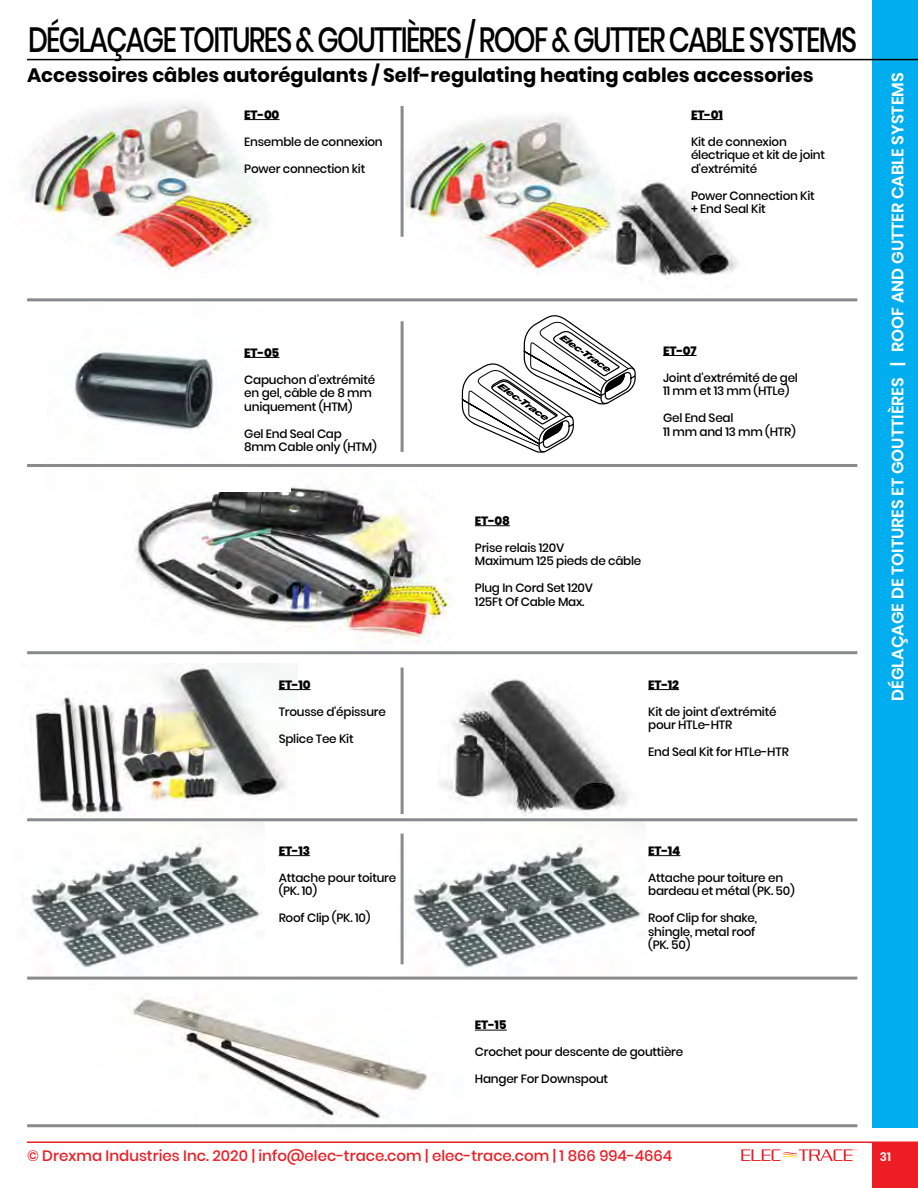
<style>
.page{position:relative;width:918px;height:1188px;background:#fff}
.page>*{position:absolute;margin:0;border:0;box-sizing:border-box;transform-origin:0 0}
.t1{font:500 34.95px "Poppins";letter-spacing:-.06em;color:#000;scale:.79 1}
.t2{font:700 19.5px "Poppins";color:#000}
.t3{font:600 16.5px "Poppins";color:#fff}
.t4{font:500 15px "Poppins";color:#ed1d24}
.t5{font:500 12px/13.5px "Poppins";letter-spacing:-.02em;color:#000}
.t6{font:800 12px "Poppins";letter-spacing:-.02em;color:#000}
.t7{font:600 12px "Poppins";color:#fff}
</style>
<div class="page">
<div style="left:872px;top:0;width:46px;height:1127px;background:#00aeef"></div>
<hr style="left:27px;top:59px;width:891px;height:1px;background:#000">
<div style="left:872px;top:1143px;width:46px;height:45px;background:#ed1d24"></div>
<hr style="left:27px;top:1142px;width:891px;height:1px;background:#ed1d24">
<svg style="left:741px;top:1149px;width:117px;height:12px"></svg>
<img style="left:135px;top:485px;width:317px;height:159px">
<img style="left:405px;top:116px;width:185px;height:153px">
<img style="left:533px;top:153px;width:236px;height:149px">
<img style="left:23px;top:103px;width:257px;height:167px">
<img style="left:27px;top:664px;width:271px;height:158px">
<img style="left:85px;top:997px;width:390px;height:131px">
<img style="left:46px;top:301px;width:244px;height:190px">
<img style="left:438px;top:679px;width:236px;height:143px">
<hr style="left:27px;top:298px;width:830px;height:3px;background:#898a8d">
<hr style="left:27px;top:464px;width:830px;height:3px;background:#898a8d">
<hr style="left:27px;top:651px;width:830px;height:3px;background:#898a8d">
<hr style="left:27px;top:818px;width:830px;height:3px;background:#898a8d">
<hr style="left:27px;top:977px;width:830px;height:3px;background:#898a8d">
<hr style="left:244px;top:119px;width:35px;height:1px;background:#000">
<hr style="left:244px;top:357px;width:35px;height:1px;background:#000">
<hr style="left:648px;top:689px;width:31px;height:1px;background:#000">
<hr style="left:691px;top:119px;width:32px;height:1px;background:#000">
<hr style="left:401px;top:106px;width:3px;height:131px;background:#898a8d">
<hr style="left:401px;top:321px;width:3px;height:131px;background:#898a8d">
<hr style="left:663px;top:355px;width:34px;height:1px;background:#000">
<hr style="left:401px;top:668px;width:3px;height:146px;background:#898a8d">
<img style="left:31px;top:822px;width:234px;height:147px">
<img style="left:400px;top:822px;width:246px;height:147px">
<hr style="left:401px;top:834px;width:3px;height:130px;background:#898a8d">
<hr style="left:279px;top:855px;width:31px;height:1px;background:#000">
<hr style="left:648px;top:855px;width:33px;height:1px;background:#000">
<hr style="left:475px;top:525px;width:35px;height:1px;background:#000">
<hr style="left:279px;top:689px;width:32px;height:1px;background:#000">
<hr style="left:475px;top:1030px;width:32px;height:1px;background:#000">
<hr style="left:27px;top:1124px;width:830px;height:3px;background:#898a8d">
<svg style="left:461px;top:315px;width:175px;height:138px"></svg>
<h1 class="t1" style="left:28px;top:19px;width:1051px">DÉGLAÇAGE TOITURES &amp; GOUTTIÈRES / ROOF &amp; GUTTER CABLE SYSTEMS</h1>
<h2 class="t2" style="left:27px;top:64px;width:788px">Accessoires câbles autorégulants / Self-regulating heating cables accessories</h2>
<p class="t6" style="left:244px;top:108px;width:37px">ET-00</p>
<p class="t5" style="left:244px;top:135px;width:140px">Ensemble de connexion</p>
<p class="t5" style="left:244px;top:162px;width:123px">Power connection kit</p>
<p class="t6" style="left:244px;top:345px;width:37px">ET-05</p>
<p class="t5" style="left:244px;top:373px;width:132px">Capuchon d’extrémité en gel, câble de 8 mm uniquement (HTM)</p>
<p class="t5" style="left:244px;top:427px;width:134px">Gel End Seal Cap<br>8mm Cable only (HTM)</p>
<p class="t6" style="left:279px;top:678px;width:33px">ET-10</p>
<p class="t5" style="left:279px;top:705px;width:109px">Trousse d'épissure</p>
<p class="t5" style="left:279px;top:732px;width:76px">Splice Tee Kit</p>
<p class="t6" style="left:691px;top:108px;width:33px">ET-01</p>
<p class="t5" style="left:691px;top:135px;width:136px">Kit de connexion électrique et kit de joint d'extrémité</p>
<p class="t5" style="left:691px;top:189px;width:125px">Power Connection Kit + End Seal Kit</p>
<p class="t6" style="left:663px;top:343px;width:35px">ET-07</p>
<p class="t5" style="left:663px;top:371px;width:136px">Joint d'extrémité de gel<br>11 mm et 13 mm (HTLe)</p>
<p class="t5" style="left:663px;top:411px;width:134px">Gel End Seal<br>11 mm and 13 mm (HTR)</p>
<p class="t6" style="left:475px;top:514px;width:37px">ET-08</p>
<p class="t5" style="left:475px;top:541px;width:168px">Prise relais 120V<br>Maximum 125 pieds de câble</p>
<p class="t5" style="left:475px;top:581px;width:120px">Plug In Cord Set 120V<br>125Ft Of Cable Max.</p>
<p class="t6" style="left:648px;top:678px;width:32px">ET-12</p>
<p class="t5" style="left:648px;top:705px;width:130px">Kit de joint d'extrémité pour HTLe-HTR</p>
<p class="t5" style="left:648px;top:745px;width:142px">End Seal Kit for HTLe-HTR</p>
<h3 class="t3" style="left:888px;top:701px;width:630px;rotate:-90deg">DÉGLAÇAGE DE TOITURES ET GOUTTIÈRES | ROOF AND GUTTER CABLE SYSTEMS</h3>
<p class="t6" style="left:279px;top:844px;width:33px">ET-13</p>
<p class="t5" style="left:279px;top:871px;width:119px">Attache pour toiture (PK. 10)</p>
<p class="t5" style="left:279px;top:911px;width:93px">Roof Clip (PK. 10)</p>
<p class="t6" style="left:648px;top:844px;width:34px">ET-14</p>
<p class="t5" style="left:648px;top:871px;width:148px">Attache pour toiture en bardeau et métal (PK. 50)</p>
<p class="t5" style="left:648px;top:911px;width:110px">Roof Clip for shake, shingle, metal roof (PK. 50)</p>
<p class="t6" style="left:475px;top:1018px;width:33px">ET-15</p>
<p class="t5" style="left:475px;top:1045px;width:210px">Crochet pour descente de gouttière</p>
<p class="t5" style="left:475px;top:1072px;width:135px">Hanger For Downspout</p>
<p class="t4" style="left:27px;top:1147px;width:647px">© Drexma Industries Inc. 2020 | info@elec-trace.com | elec-trace.com | 1 866 994-4664</p>
<p class="t7" style="left:880px;top:1150px;width:13px">31</p>
</div>
